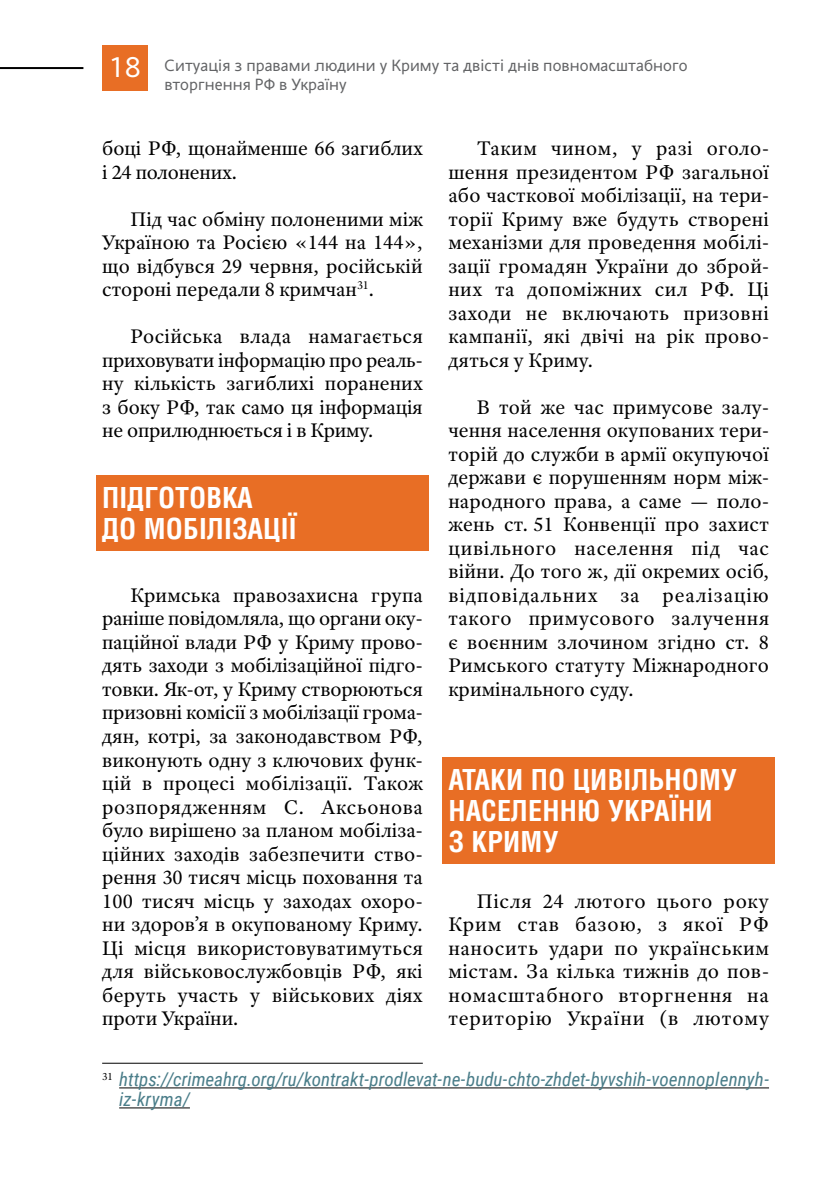
<style>
.page{position:relative;width:840px;height:1191px;background:#fff}
.page>*{position:absolute;margin:0;border:0;box-sizing:border-box;transform-origin:0 0}
.t1{font:700 28px/30.8px "AG Letterica Condensed C";letter-spacing:.01em;color:#fff}
.t2{font:21px/23.4px "Adobe Text Pro";letter-spacing:.01em;color:#000;text-align:justify}
.t3{font:italic 19px/20px "Roboto Condensed";color:#4a7d89}
.t4{font:16px/19.2px "Conamore";letter-spacing:.005em;color:#636466}
.s1{font-size:28px;color:#fff}
</style>
<div class="page">
<div style="left:102px;top:45px;width:45px;height:46px;background:#e86e25"></div>
<hr style="left:0;top:67px;width:83px;height:2px;background:#000">
<div style="left:96px;top:474px;width:332px;height:76px;background:#e86e25"></div>
<hr style="left:102px;top:1062px;width:320px;height:1px;background:#000">
<hr style="left:119px;top:1087px;width:649px;height:1px;background:#000">
<hr style="left:119px;top:1107px;width:71px;height:1px;background:#000">
<div style="left:442px;top:756px;width:332px;height:107px;background:#e86e25"></div>
<p class="t4" style="left:164px;top:55px;width:524px;text-indent:-56px"><span class="s1">18</span> Ситуація з правами людини у Криму та двісті днів повномасштабного вторгнення РФ в Україну</p>
<p class="t2" style="left:102px;top:136px;width:322px">боці РФ, щонайменше 66 загиблих і 24 полонених.</p>
<p class="t2" style="left:102px;top:207px;width:322px;text-indent:28px">Під час обміну полоненими між Україною та Росією «144 на 144», що відбувся 29 червня, російській стороні передали 8 кримчан<sup>31</sup>.</p>
<p class="t2" style="left:102px;top:324px;width:322px;text-indent:28px">Російська влада намагається приховувати інформацію про реаль&shy;ну кількість загиблихі поранених з боку РФ, так само ця інформація не оприлюднюється і в Криму.</p>
<h1 class="t1" style="left:102px;top:482px;width:196px">ПІДГОТОВКА<br>ДО МОБІЛІЗАЦІЇ</h1>
<p class="t2" style="left:102px;top:583px;width:322px;text-indent:28px">Кримська правозахисна група раніше повідомляла, що органи оку&shy;паційної влади РФ у Криму прово&shy;дять заходи з мобілізаційної підго&shy;товки. Як-от, у Криму створюються призовні комісії з мобілізації грома&shy;дян, котрі, за законодавством РФ, виконують одну з ключових функ&shy;цій в процесі мобілізації. Також розпорядженням С. Аксьонова було вирішено за планом мобіліза&shy;ційних заходів забезпечити ство&shy;рення 30 тисяч місць поховання та 100 тисяч місць у заходах охоро&shy;ни здоров’я в окупованому Криму.<br>Ці місця використовуватимуться для військовослужбовців РФ, які беруть участь у військових діях проти України.</p>
<p class="t2" style="left:448px;top:136px;width:322px;text-indent:28px">Таким чином, у разі оголо&shy;шення президентом РФ загальної або часткової мобілізації, на тери&shy;торії Криму вже будуть створені механізми для проведення мобілі&shy;зації громадян України до зброй&shy;них та допоміжних сил РФ. Ці заходи не включають призовні кампанії, які двічі на рік прово&shy;дяться у Криму.</p>
<p class="t2" style="left:448px;top:395px;width:322px;text-indent:28px">В той же час примусове залу&shy;чення населення окупованих тери&shy;торій до служби в армії окупуючої держави є порушенням норм між&shy;народного права, а саме — поло&shy;жень ст. 51 Конвенції про захист цивільного населення під час війни. До того ж, дії окремих осіб, відповідальних за реалізацію такого примусового залучення є воєнним злочином згідно ст. 8<br>Римського статуту Міжнародного кримінального суду.</p>
<h1 class="t1" style="left:448px;top:764px;width:290px">АТАКИ ПО ЦИВІЛЬНОМУ<br>НАСЕЛЕННЮ УКРАЇНИ<br>З КРИМУ</h1>
<p class="t2" style="left:448px;top:888px;width:322px;text-indent:28px">Після 24 лютого цього року Крим став базою, з якої РФ наносить удари по українським містам. За кілька тижнів до пов&shy;номасштабного вторгнення на територію України (в лютому</p>
<p class="t3" style="left:119px;top:1068px;width:651px;text-indent:-17px"><sup>31</sup> https://crimeahrg.org/ru/kontrakt-prodlevat-ne-budu-chto-zhdet-byvshih-voennoplennyh&shy;iz-kryma/</p>
</div>
